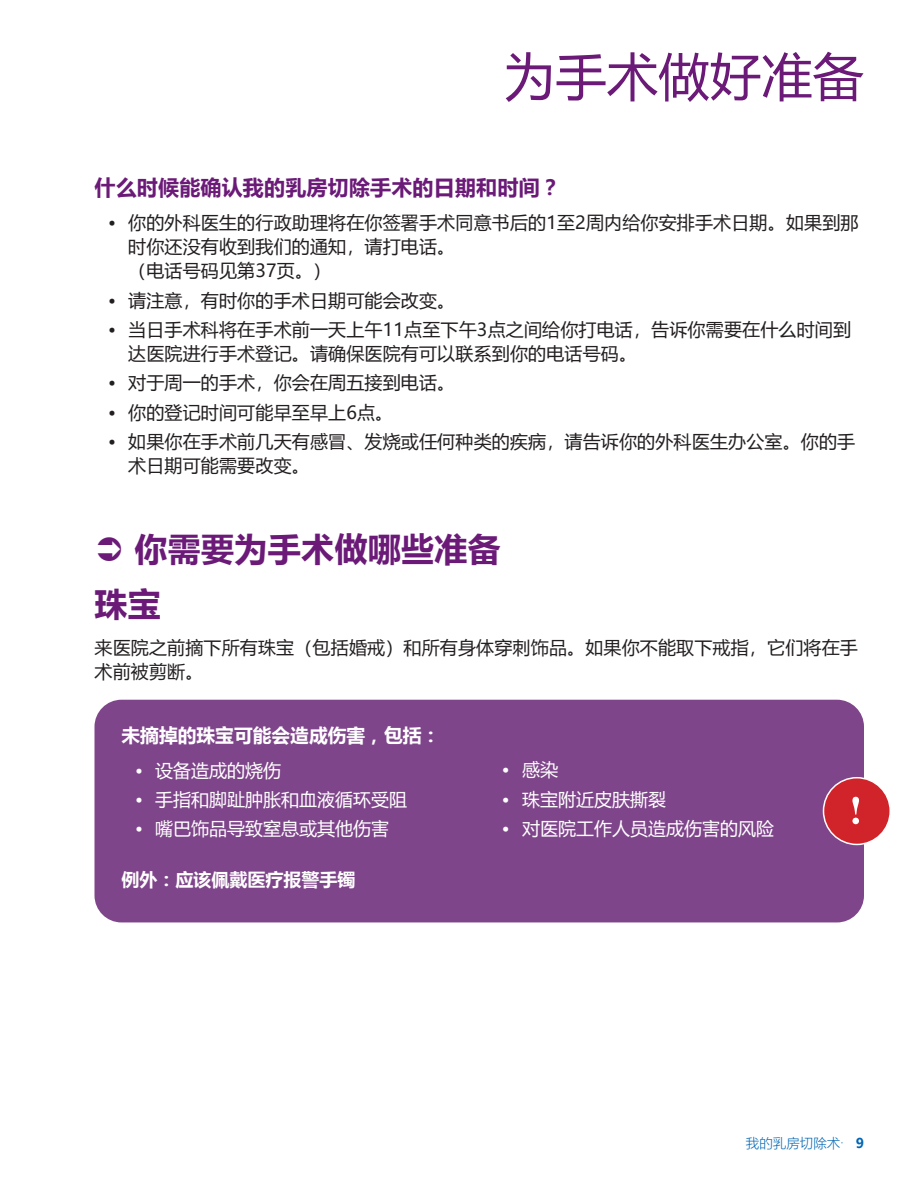
<style>
.page{position:relative;width:918px;height:1188px;background:#fff}
.page>*{position:absolute;margin:0;border:0;box-sizing:border-box;transform-origin:0 0}
.t1{font:51px "Microsoft Ya Hei";letter-spacing:.01em;color:#6b1a78}
.t2{font:700 33px/55.8px "Microsoft Ya Hei";letter-spacing:.01em;color:#6b1a78}
.t3{font:700 21px "Microsoft Ya Hei";letter-spacing:.01em;color:#6b1a78}
.t4{font:700 18.75px "Microsoft Ya Hei";color:#fff}
.t5{font:18px/24px "Microsoft Ya Hei";letter-spacing:.01em;color:#231f20}
.t6{font:18px "Microsoft Ya Hei";color:#fff}
.t7{font:700 18px "Microsoft Ya Hei";color:#fff}
.t8{font:300 13.5px "Microsoft Ya Hei";color:#0166b3}
.s1{font-weight:700}
</style>
<div class="page">
<div style="left:94px;top:700px;width:770px;height:222px;background:#7f458b;border-radius:27px"></div>
<div style="left:824px;top:778px;width:66px;height:66px;background:#d1232a;border-radius:50%"></div>
<svg style="left:852px;top:797px;width:7px;height:27px"></svg>
<div style="left:823px;top:777px;width:68px;height:68px;border:2px solid #fff;border-radius:50%"></div>
<h1 class="t1" style="left:504px;top:42px;width:362px">为手术做好准备</h1>
<p class="t3" style="left:94px;top:172px;width:468px">什么时候能确认我的乳房切除手术的日期和时间？</p>
<p class="t5" style="left:128px;top:210px;width:732px;text-indent:-20px">• 你的外科医生的行政助理将在你签署手术同意书后的1至2周内给你安排手术日期。如果到那时你还没有收到我们的通知，请打电话。<br>（电话号码见第37页。）</p>
<p class="t5" style="left:108px;top:288px;width:349px">• 请注意，有时你的手术日期可能会改变。</p>
<p class="t5" style="left:128px;top:317px;width:724px;text-indent:-20px">• 当日手术科将在手术前一天上午11点至下午3点之间给你打电话，告诉你需要在什么时间到达医院进行手术登记。请确保医院有可以联系到你的电话号码。</p>
<p class="t5" style="left:108px;top:370px;width:349px">• 对于周一的手术，你会在周五接到电话。</p>
<p class="t5" style="left:108px;top:400px;width:287px">• 你的登记时间可能早至早上6点。</p>
<p class="t5" style="left:128px;top:429px;width:729px;text-indent:-20px">• 如果你在手术前几天有感冒、发烧或任何种类的疾病，请告诉你的外科医生办公室。你的手术日期可能需要改变。</p>
<h2 class="t2" style="left:94px;top:519px;width:408px;text-indent:40px">你需要为手术做哪些准备珠宝</h2>
<p class="t5" style="left:94px;top:635px;width:765px">来医院之前摘下所有珠宝（包括婚戒）和所有身体穿刺饰品。如果你不能取下戒指，它们将在手术前被剪断。</p>
<p class="t4" style="left:122px;top:722px;width:320px">未摘掉的珠宝可能会造成伤害，包括：</p>
<p class="t6" style="left:135px;top:758px;width:148px">• 设备造成的烧伤</p>
<p class="t6" style="left:135px;top:787px;width:274px">• 手指和脚趾肿胀和血液循环受阻</p>
<p class="t6" style="left:135px;top:817px;width:256px">• 嘴巴饰品导致窒息或其他伤害</p>
<p class="t7" style="left:122px;top:867px;width:235px">例外：应该佩戴医疗报警手镯</p>
<p class="t6" style="left:502px;top:758px;width:58px">• 感染</p>
<p class="t6" style="left:502px;top:787px;width:166px">• 珠宝附近皮肤撕裂</p>
<p class="t6" style="left:502px;top:817px;width:274px">• 对医院工作人员造成伤害的风险</p>
<p class="t8" style="left:746px;top:1134px;width:120px">我的乳房切除术· <span class="s1">9</span></p>
</div>
